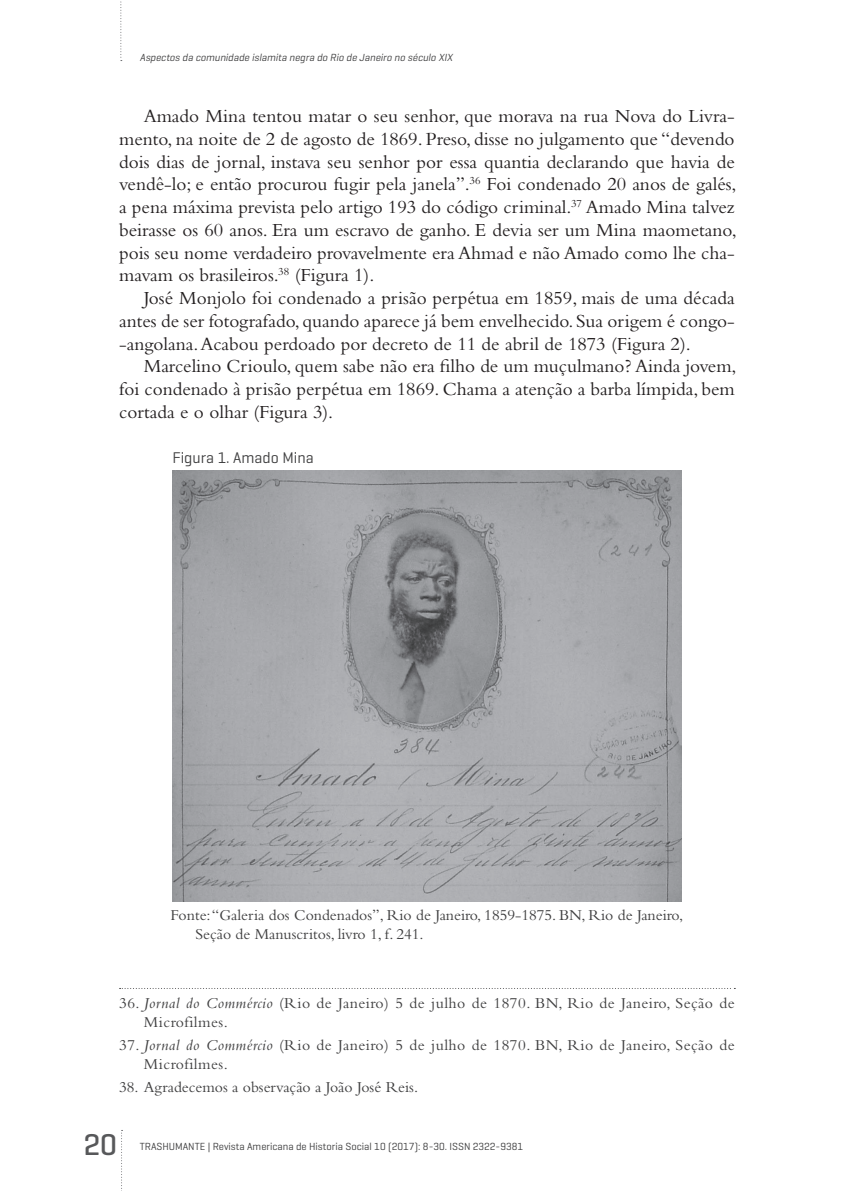
<style>
.page{position:relative;width:844px;height:1191px;background:#fff}
.page>*{position:absolute;margin:0;border:0;box-sizing:border-box;transform-origin:0 0}
.t1{font:500 30.62px "Geogrotesque";color:#57585a}
.t2{font:19.25px/22.8px "Bembo Std";color:#231f20;text-align:justify}
.t3{font:15.75px/19.2px "Bembo Std";letter-spacing:.03em;color:#3e3e3f}
.t4{font:15.75px/19.2px "Bembo Std";color:#3e3e3f}
.t5{font:15.75px "Geogrotesque";color:#3e3e3f}
.t6{font:10.5px "Geogrotesque";color:#3e3e3f}
.t7{font:italic 10.5px "Geogrotesque";color:#3e3e3f}
.s1{font-style:italic}
</style>
<div class="page">
<svg style="left:121px;top:1130px;width:1px;height:61px"></svg>
<svg style="left:120px;top:1px;width:2px;height:60px"></svg>
<svg style="left:119px;top:988px;width:616px;height:1px"></svg>
<img style="left:172px;top:470px;width:509px;height:431px">
<p class="t7" style="left:140px;top:51px;width:316px">Aspectos da comunidade islamita negra do Rio de Janeiro no século XIX</p>
<p class="t2" style="left:119px;top:104px;width:619px;text-indent:25px">Amado Mina tentou matar o seu senhor, que morava na rua Nova do Livra&shy;mento, na noite de 2 de agosto de 1869. Preso, disse no julgamento que “devendo dois dias de jornal, instava seu senhor por essa quantia declarando que havia de vendê-lo; e então procurou fugir pela janela”.<sup>36</sup> Foi condenado 20 anos de galés, a pena máxima prevista pelo artigo 193 do código criminal.<sup>37</sup> Amado Mina talvez beirasse os 60 anos. Era um escravo de ganho. E devia ser um Mina maometano, pois seu nome verdadeiro provavelmente era Ahmad e não Amado como lhe cha&shy;mavam os brasileiros.<sup>38</sup> (Figura 1).</p>
<p class="t2" style="left:119px;top:286px;width:617px;text-indent:25px">José Monjolo foi condenado a prisão perpétua em 1859, mais de uma década antes de ser fotografado, quando aparece já bem envelhecido. Sua origem é congo--angolana. Acabou perdoado por decreto de 11 de abril de 1873 (Figura 2).</p>
<p class="t2" style="left:119px;top:354px;width:619px;text-indent:25px">Marcelino Crioulo, quem sabe não era filho de um muçulmano? Ainda jovem, foi condenado à prisão perpétua em 1869. Chama a atenção a barba límpida, bem cortada e o olhar (Figura 3).</p>
<p class="t5" style="left:172px;top:448px;width:143px">Figura 1. Amado Mina</p>
<p class="t4" style="left:195px;top:905px;width:489px;text-indent:-25px">Fonte: “Galeria dos Condenados”, Rio de Janeiro, 1859-1875. BN, Rio de Janeiro,<br>Seção de Manuscritos, livro 1, f. 241.</p>
<p class="t3" style="left:144px;top:992px;width:592px;text-indent:-25px">36. <span class="s1">Jornal do Commércio</span> (Rio de Janeiro) 5 de julho de 1870. BN, Rio de Janeiro, Seção de<br>Microfilmes.</p>
<p class="t3" style="left:144px;top:1034px;width:592px;text-indent:-25px">37. <span class="s1">Jornal do Commércio</span> (Rio de Janeiro) 5 de julho de 1870. BN, Rio de Janeiro, Seção de<br>Microfilmes.</p>
<p class="t4" style="left:119px;top:1076px;width:300px">38. Agradecemos a observação a João José Reis.</p>
<h1 class="t1" style="left:83px;top:1125px;width:35px">20</h1>
<p class="t6" style="left:140px;top:1139px;width:384px">TRASHUMANTE | Revista Americana de Historia Social 10 (2017): 8-30. ISSN 2322-9381</p>
</div>
